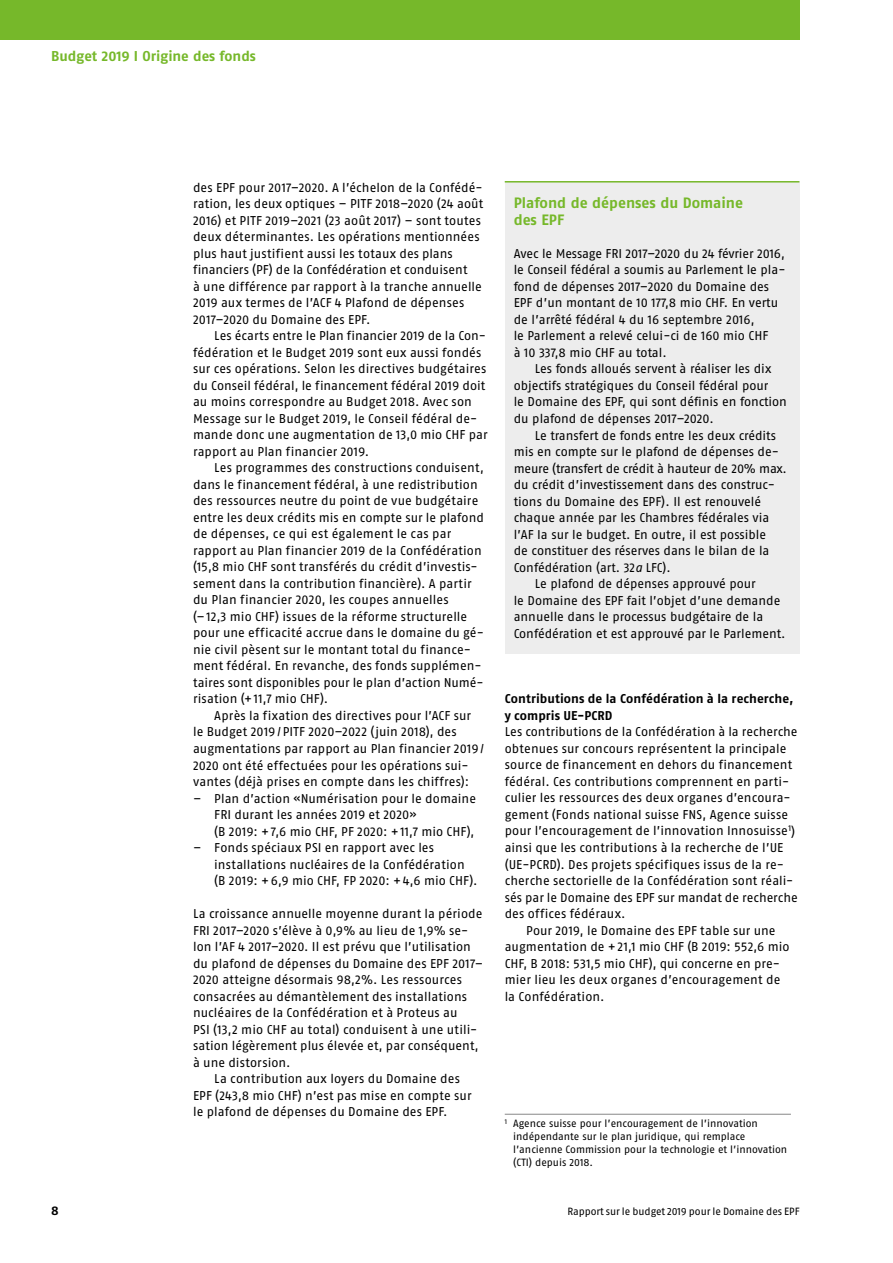
<style>
.page{position:relative;width:893px;height:1263px;background:#fff}
.page>*{position:absolute;margin:0;border:0;box-sizing:border-box;transform-origin:0 0}
.t1{font:700 15px/16.5px "Fago OT";color:#76b82a}
.t2{font:700 14.25px "Fago OT";letter-spacing:-.005em;color:#76b82a}
.t3{font:12.75px/16.5px "Fago OT";letter-spacing:.005em;color:#000}
.t4{font:700 12.75px/16.5px "Fago OT";letter-spacing:.01em;color:#000}
.t5{font:12.75px "Fago OT";letter-spacing:-.015em;color:#000}
.t6{font:10.5px/12.8px "Fago OT";letter-spacing:-.005em;color:#000}
.s1{font-style:italic}
</style>
<div class="page">
<div style="left:0;top:0;width:799px;height:39px;background:#76b82a"></div>
<hr style="left:505px;top:1114px;width:286px;height:1px;background:#878787">
<div style="left:505px;top:182px;width:294px;height:472px;background:#ededed"></div>
<hr style="left:505px;top:181px;width:294px;height:2px;background:#76b82a">
<p class="t2" style="left:51px;top:47px;width:206px">Budget 2019 I Origine des fonds</p>
<p class="t3" style="left:193px;top:179px;width:292px">des EPF pour 2017–2020. A l’échelon de la Confédé&shy;ration, les deux optiques – PITF 2018–2020 (24 août 2016) et PITF 2019–2021 (23 août 2017) – sont toutes deux déterminantes. Les opérations mentionnées plus haut justifient aussi les totaux des plans financiers (PF) de la Confédération et conduisent<br>à une différence par rapport à la tranche annuelle 2019 aux termes de l’ACF 4 Plafond de dépenses 2017–2020 du Domaine des EPF.</p>
<p class="t3" style="left:193px;top:328px;width:296px;text-indent:21px">Les écarts entre le Plan financier 2019 de la Con&shy;fédération et le Budget 2019 sont eux aussi fondés sur ces opérations. Selon les directives budgétaires du Conseil fédéral, le financement fédéral 2019 doit au moins correspondre au Budget 2018. Avec son Message sur le Budget 2019, le Conseil fédéral de&shy;mande donc une augmentation de 13,0 mio CHF par rapport au Plan financier 2019.</p>
<p class="t3" style="left:193px;top:460px;width:292px;text-indent:21px">Les programmes des constructions conduisent, dans le financement fédéral, à une redistribution des ressources neutre du point de vue budgétaire entre les deux crédits mis en compte sur le plafond de dépenses, ce qui est également le cas par rapport au Plan financier 2019 de la Confédération (15,8 mio CHF sont transférés du crédit d’investis&shy;sement dans la contribution financière). A partir du Plan financier 2020, les coupes annuelles (–12,3 mio CHF) issues de la réforme structurelle pour une efficacité accrue dans le domaine du gé&shy;nie civil pèsent sur le montant total du finance&shy;ment fédéral. En revanche, des fonds supplémen&shy;taires sont disponibles pour le plan d’action Numé&shy;risation (+11,7 mio CHF).</p>
<p class="t3" style="left:193px;top:707px;width:293px;text-indent:21px">Après la fixation des directives pour l’ACF sur le Budget 2019/PITF 2020–2022 (juin 2018), des augmentations par rapport au Plan financier 2019/ 2020 ont été effectuées pour les opérations sui&shy;vantes (déjà prises en compte dans les chiffres):</p>
<p class="t3" style="left:214px;top:790px;width:263px;text-indent:-21px">– Plan d’action «Numérisation pour le domaine<br>FRI durant les années 2019 et 2020»<br>(B 2019: +7,6 mio CHF, PF 2020: +11,7 mio CHF),</p>
<p class="t3" style="left:214px;top:839px;width:265px;text-indent:-21px">– Fonds spéciaux PSI en rapport avec les installations nucléaires de la Confédération (B 2019: +6,9 mio CHF, FP 2020: +4,6 mio CHF).</p>
<p class="t3" style="left:193px;top:905px;width:291px">La croissance annuelle moyenne durant la période</p>
<p class="t3" style="left:193px;top:922px;width:277px">FRI 2017–2020 s’élève à 0,9% au lieu de 1,9% se-</p>
<p class="t3" style="left:193px;top:938px;width:279px">lon l’AF 4 2017–2020. Il est prévu que l’utilisation</p>
<p class="t3" style="left:193px;top:955px;width:292px">du plafond de dépenses du Domaine des EPF 2017–</p>
<p class="t3" style="left:193px;top:971px;width:270px">2020 atteigne désormais 98,2%. Les ressources</p>
<p class="t3" style="left:193px;top:988px;width:276px">consacrées au démantèlement des installations</p>
<p class="t3" style="left:193px;top:1004px;width:266px">nucléaires de la Confédération et à Proteus au</p>
<p class="t3" style="left:193px;top:1021px;width:286px">PSI (13,2 mio CHF au total) conduisent à une utili-</p>
<p class="t3" style="left:193px;top:1037px;width:287px">sation légèrement plus élevée et, par conséquent,</p>
<p class="t3" style="left:193px;top:1054px;width:99px">à une distorsion.</p>
<p class="t3" style="left:214px;top:1070px;width:247px">La contribution aux loyers du Domaine des</p>
<p class="t3" style="left:193px;top:1087px;width:280px">EPF (243,8 mio CHF) n’est pas mise en compte sur</p>
<p class="t3" style="left:193px;top:1103px;width:256px">le plafond de dépenses du Domaine des EPF.</p>
<p class="t1" style="left:514px;top:195px;width:231px">Plafond de dépenses du Domaine des EPF</p>
<p class="t3" style="left:514px;top:245px;width:273px">Avec le Message FRI 2017–2020 du 24 février 2016, le Conseil fédéral a soumis au Parlement le pla&shy;fond de dépenses 2017–2020 du Domaine des EPF d’un montant de 10 177,8 mio CHF. En vertu de l’arrêté fédéral 4 du 16 septembre 2016,<br>le Parlement a relevé celui-ci de 160 mio CHF<br>à 10 337,8 mio CHF au total.</p>
<p class="t3" style="left:514px;top:361px;width:275px;text-indent:21px">Les fonds alloués servent à réaliser les dix objectifs stratégiques du Conseil fédéral pour<br>le Domaine des EPF, qui sont définis en fonction du plafond de dépenses 2017–2020.</p>
<p class="t3" style="left:535px;top:427px;width:243px">Le transfert de fonds entre les deux crédits</p>
<p class="t3" style="left:514px;top:443px;width:267px">mis en compte sur le plafond de dépenses de-</p>
<p class="t5" style="left:514px;top:460px;width:275px">meure (transfert de crédit à hauteur de 20% max.</p>
<p class="t3" style="left:514px;top:476px;width:263px">du crédit d’investissement dans des construc-</p>
<p class="t3" style="left:514px;top:493px;width:249px">tions du Domaine des EPF). Il est renouvelé</p>
<p class="t3" style="left:514px;top:509px;width:257px">chaque année par les Chambres fédérales via</p>
<p class="t3" style="left:514px;top:526px;width:254px">l’AF Ia sur le budget. En outre, il est possible</p>
<p class="t3" style="left:514px;top:542px;width:257px">de constituer des réserves dans le bilan de la</p>
<p class="t3" style="left:514px;top:559px;width:158px">Confédération (art. 32<span class="s1">a</span> LFC).</p>
<p class="t3" style="left:535px;top:575px;width:222px">Le plafond de dépenses approuvé pour</p>
<p class="t3" style="left:514px;top:592px;width:268px">le Domaine des EPF fait l’objet d’une demande</p>
<p class="t3" style="left:514px;top:608px;width:251px">annuelle dans le processus budgétaire de la</p>
<p class="t3" style="left:514px;top:625px;width:273px">Confédération et est approuvé par le Parlement.</p>
<p class="t4" style="left:505px;top:691px;width:290px">Contributions de la Confédération à la recherche, y compris UE-PCRD</p>
<p class="t3" style="left:505px;top:724px;width:294px">Les contributions de la Confédération à la recherche</p>
<p class="t3" style="left:505px;top:740px;width:283px">obtenues sur concours représentent la principale</p>
<p class="t3" style="left:505px;top:757px;width:289px">source de financement en dehors du financement</p>
<p class="t3" style="left:505px;top:773px;width:286px">fédéral. Ces contributions comprennent en parti-</p>
<p class="t3" style="left:505px;top:790px;width:287px">culier les ressources des deux organes d’encoura-</p>
<p class="t3" style="left:505px;top:806px;width:285px">gement (Fonds national suisse FNS, Agence suisse</p>
<p class="t3" style="left:505px;top:823px;width:292px">pour l’encouragement de l’innovation Innosuisse<sup>1</sup>)</p>
<p class="t3" style="left:505px;top:839px;width:280px">ainsi que les contributions à la recherche de l’UE</p>
<p class="t3" style="left:505px;top:856px;width:281px">(UE-PCRD). Des projets spécifiques issus de la re-</p>
<p class="t3" style="left:505px;top:872px;width:290px">cherche sectorielle de la Confédération sont réali-</p>
<p class="t3" style="left:505px;top:889px;width:295px">sés par le Domaine des EPF sur mandat de recherche</p>
<p class="t3" style="left:505px;top:905px;width:122px">des offices fédéraux.</p>
<p class="t3" style="left:526px;top:922px;width:251px">Pour 2019, le Domaine des EPF table sur une</p>
<p class="t3" style="left:505px;top:938px;width:286px">augmentation de +21,1 mio CHF (B 2019: 552,6 mio</p>
<p class="t3" style="left:505px;top:955px;width:277px">CHF, B 2018: 531,5 mio CHF), qui concerne en pre-</p>
<p class="t3" style="left:505px;top:971px;width:277px">mier lieu les deux organes d’encouragement de</p>
<p class="t3" style="left:505px;top:988px;width:101px">la Confédération.</p>
<p class="t6" style="left:513px;top:1117px;width:275px;text-indent:-9px"><sup>1</sup> Agence suisse pour l’encouragement de l’innovation indépendante sur le plan juridique, qui remplace l’ancienne Commission pour la technologie et l’innovation (CTI) depuis 2018.</p>
<p class="t4" style="left:51px;top:1202px;width:9px">8</p>
<p class="t6" style="left:568px;top:1205px;width:233px">Rapport sur le budget 2019 pour le Domaine des EPF</p>
</div>
